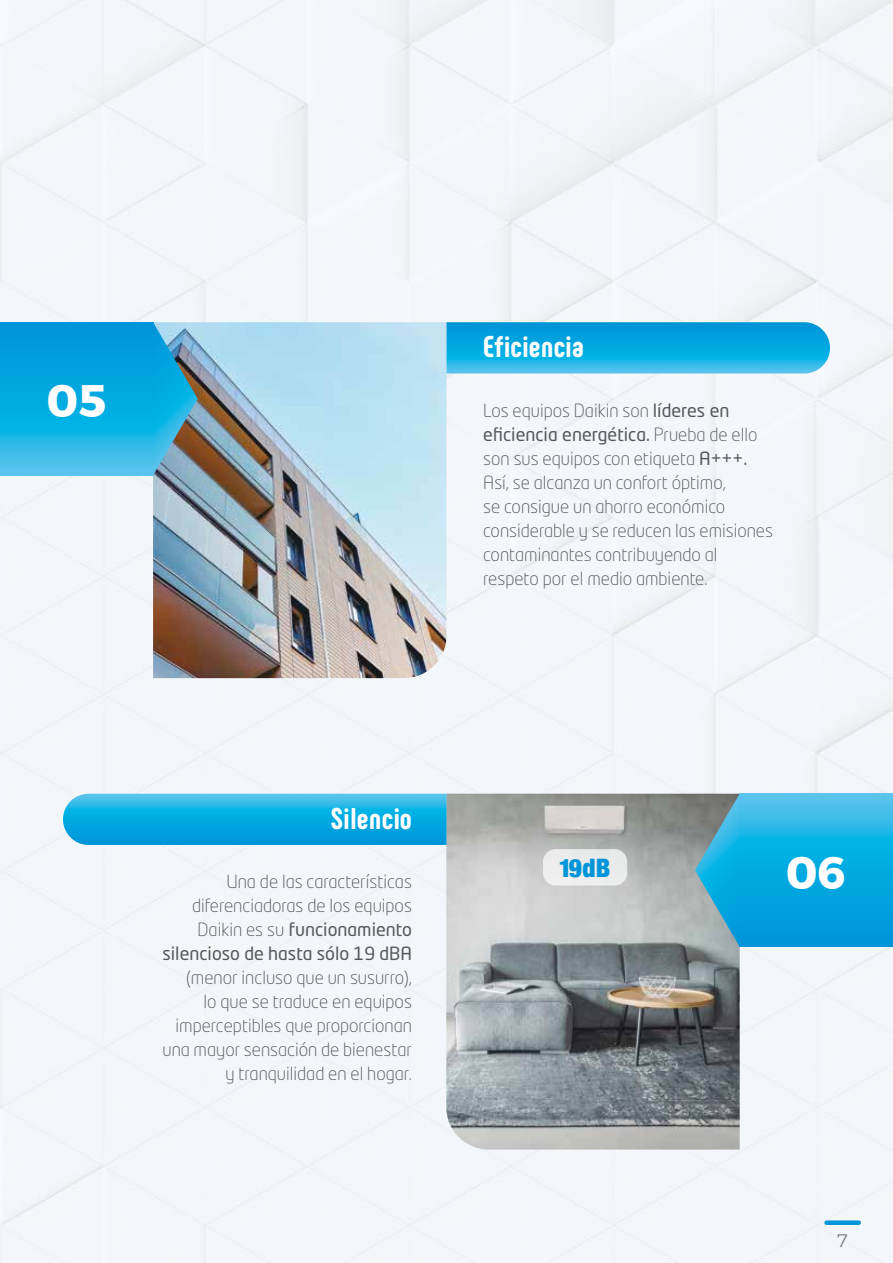
<style>
.page{position:relative;width:893px;height:1263px;background:#f3f6fa}
.page>*{position:absolute;margin:0;border:0;box-sizing:border-box;transform-origin:0 0}
.t1{font:700 45.45px "Montserrat";color:#fff}
.t2{font:800 30px "Phenomena";letter-spacing:.01em;color:#fff}
.t3{font:900 condensed 25.35px "Helvetica Neue";color:#0095d8}
.t4{font:300 18px/24px "Neo Tech Std";color:#58585a;text-align:right}
.t5{font:300 18px "Montserrat";color:#707172}
.s1{font-weight:400}
</style>
<div class="page">
<img style="left:153px;top:322px;width:293px;height:356px">
<img style="left:446px;top:794px;width:294px;height:355px">
<img style="left:153px;top:322px;width:45px;height:153px">
<svg style="left:0;top:322px;width:153px;height:153px;background:#10aae1"></svg>
<svg style="left:446px;top:322px;width:384px;height:51px;background:#13abe2"></svg>
<svg style="left:695px;top:794px;width:45px;height:153px;background:#52a4bd"></svg>
<svg style="left:740px;top:794px;width:153px;height:153px;background:#11abe1"></svg>
<svg style="left:63px;top:794px;width:383px;height:51px;background:#14ace2"></svg>
<div style="left:543px;top:849px;width:84px;height:36px;background:#ececec;border-radius:13px"></div>
<div style="left:826px;top:1220px;width:33px;height:5px;background:#0095d8"></div>
<h1 class="t1" style="left:46px;top:365px;width:62px">05</h1>
<h2 class="t2" style="left:483px;top:328px;width:102px">Eficiencia</h2>
<p class="t4" style="left:483px;top:398px;width:291px;text-align:left">Los equipos Daikin son <span class="s1">líderes en eficiencia energética.</span> Prueba de ello son sus equipos con etiqueta <span class="s1">A+++.<br></span>Así, se alcanza un confort óptimo,<br>se consigue un ahorro económico considerable y se reducen las emisiones contaminantes contribuyendo al respeto por el medio ambiente.</p>
<h2 class="t2" style="left:331px;top:799px;width:83px">Silencio</h2>
<p class="t4" style="left:162px;top:869px;width:251px">Una de las características diferenciadoras de los equipos<br>Daikin es su <span class="s1">funcionamiento silencioso de hasta sólo 19 dBA</span></p>
<p class="t4" style="left:162px;top:965px;width:251px">(menor incluso que un susurro),<br>lo que se traduce en equipos imperceptibles que proporcionan una mayor sensación de bienestar y tranquilidad en el hogar.</p>
<h3 class="t3" style="left:559px;top:847px;width:53px">19 dB</h3>
<h1 class="t1" style="left:786px;top:836px;width:62px">06</h1>
<p class="t5" style="left:837px;top:1227px;width:12px">7</p>
</div>
